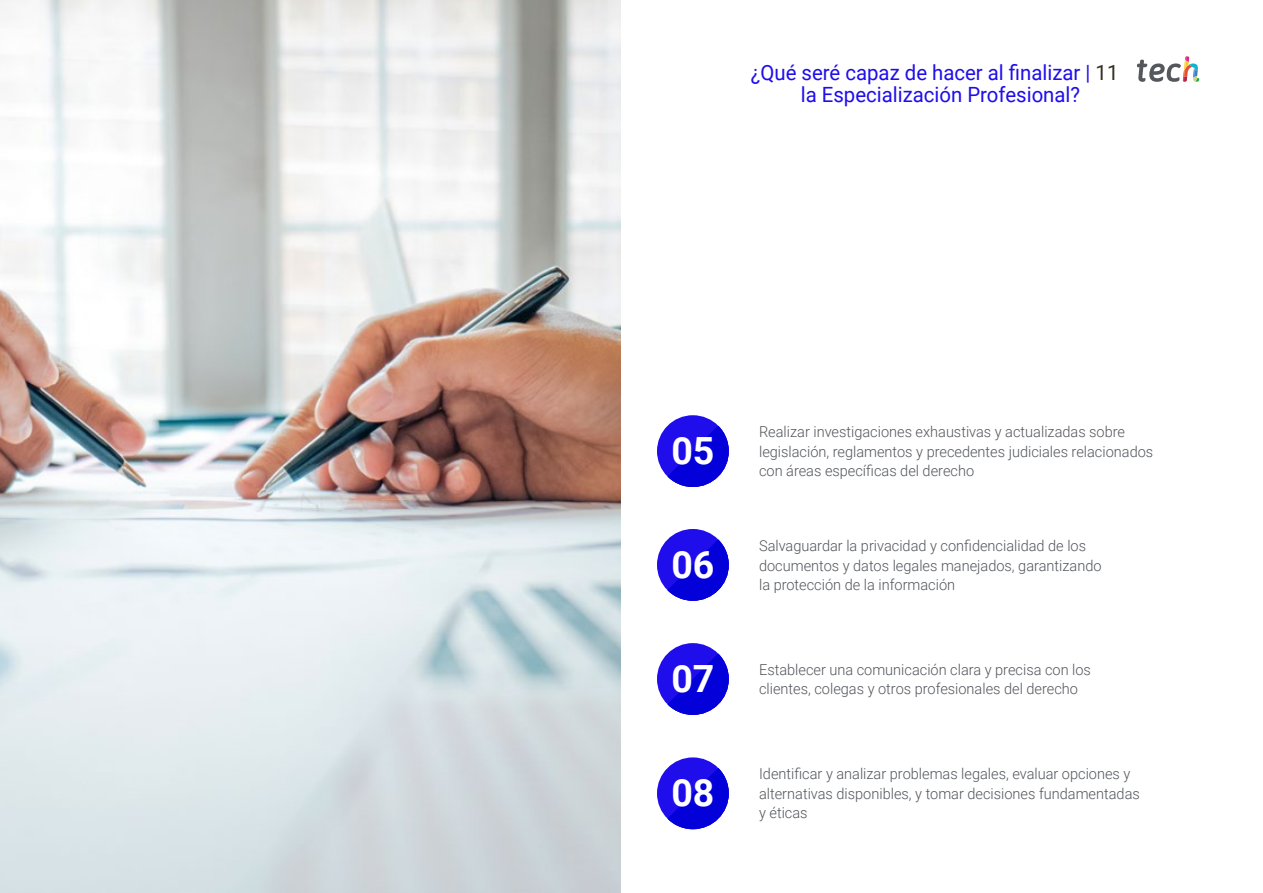
<style>
.page{position:relative;width:1263px;height:893px;background:#fff}
.page>*{position:absolute;margin:0;border:0;box-sizing:border-box;transform-origin:0 0}
.t1{font:700 37.5px "Roboto";color:#fff}
.t2{font:21px/22.5px "Roboto";color:#1f0dec;text-align:center}
.t3{font:300 15px/19.5px "Roboto";color:#52555b}
.s1{color:#312e20}
</style>
<div class="page">
<div style="left:657px;top:529px;width:72px;height:72px;background:#1f0dec;border-radius:50%"></div>
<svg style="left:667px;top:539px;width:62px;height:62px"></svg>
<div style="left:657px;top:757px;width:72px;height:72px;background:#1f0dec;border-radius:50%"></div>
<svg style="left:667px;top:768px;width:62px;height:61px"></svg>
<div style="left:657px;top:643px;width:72px;height:72px;background:#1f0dec;border-radius:50%"></div>
<svg style="left:667px;top:654px;width:62px;height:61px"></svg>
<div style="left:657px;top:415px;width:72px;height:72px;background:#1f0dec;border-radius:50%"></div>
<svg style="left:667px;top:426px;width:62px;height:61px"></svg>
<img style="left:0;top:0;width:621px;height:893px">
<svg style="left:1137px;top:56px;width:62px;height:26px"></svg>
<h2 class="t2" style="left:751px;top:60px;width:369px">¿Qué seré capaz de hacer al finalizar | <span class="s1">11 </span>la Especialización Profesional?</h2>
<h1 class="t1" style="left:671px;top:424px;width:45px">05</h1>
<p class="t3" style="left:759px;top:422px;width:396px">Realizar investigaciones exhaustivas y actualizadas sobre legislación, reglamentos y precedentes judiciales relacionados con áreas específicas del derecho</p>
<h1 class="t1" style="left:671px;top:538px;width:45px">06</h1>
<p class="t3" style="left:759px;top:535px;width:344px">Salvaguardar la privacidad y confidencialidad de los documentos y datos legales manejados, garantizando la protección de la información</p>
<h1 class="t1" style="left:671px;top:652px;width:45px">07</h1>
<p class="t3" style="left:759px;top:659px;width:333px">Establecer una comunicación clara y precisa con los clientes, colegas y otros profesionales del derecho</p>
<h1 class="t1" style="left:671px;top:766px;width:45px">08</h1>
<p class="t3" style="left:759px;top:764px;width:382px">Identificar y analizar problemas legales, evaluar opciones y alternativas disponibles, y tomar decisiones fundamentadas y éticas</p>
</div>
